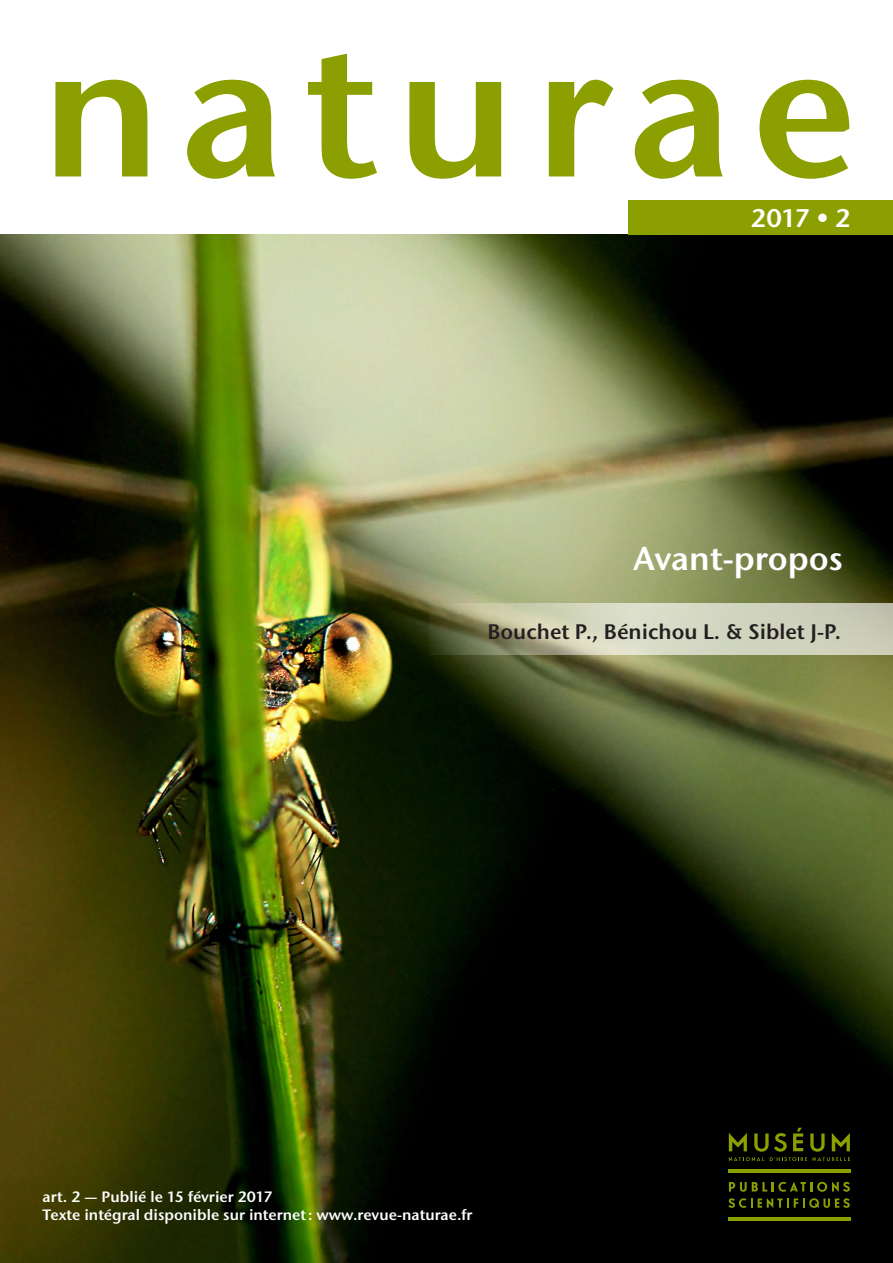
<style>
.page{position:relative;width:893px;height:1263px;background:#fff}
.page>*{position:absolute;margin:0;border:0;box-sizing:border-box;transform-origin:0 0}
.t1{font:600 189px "ITC Stone Sans";letter-spacing:.095em;color:#8ba000}
.t2{font:600 33px "ITC Stone Sans";color:#fff}
.t3{font:600 25.5px "ITC Stone Sans";color:#fff}
.t4{font:600 21px "ITC Stone Sans";color:#231f20}
.t5{font:600 15px "ITC Stone Sans";color:#fff}
</style>
<div class="page">
<img style="left:0;top:234px;width:893px;height:1029px">
<div style="left:628px;top:201px;width:265px;height:34px;background:#8ba000"></div>
<svg style="left:729px;top:1128px;width:121px;height:33px;background:#212600"></svg>
<svg style="left:729px;top:1181px;width:121px;height:11px"></svg>
<svg style="left:728px;top:1198px;width:122px;height:10px"></svg>
<hr style="left:728px;top:1169px;width:122px;height:4px;background:#8ba000">
<hr style="left:728px;top:1217px;width:122px;height:3px;background:#8ba000">
<svg style="left:429px;top:603px;width:464px;height:52px;background:#c0c2a8"></svg>
<h1 class="t1" style="left:41px;top:-7px;width:818px">naturae</h1>
<h3 class="t3" style="left:751px;top:202px;width:101px">2017 ● 2</h3>
<h2 class="t2" style="left:633px;top:538px;width:211px">Avant-propos</h2>
<h3 class="t4" style="left:487px;top:618px;width:355px">Bouchet P., Bénichou L. &amp; Siblet J-P.</h3>
<p class="t5" style="left:43px;top:1187px;width:232px">art. 2 — Publié le 15 février 2017</p>
<p class="t5" style="left:43px;top:1205px;width:432px">Texte intégral disponible sur internet: www.revue-naturae.fr</p>
</div>
